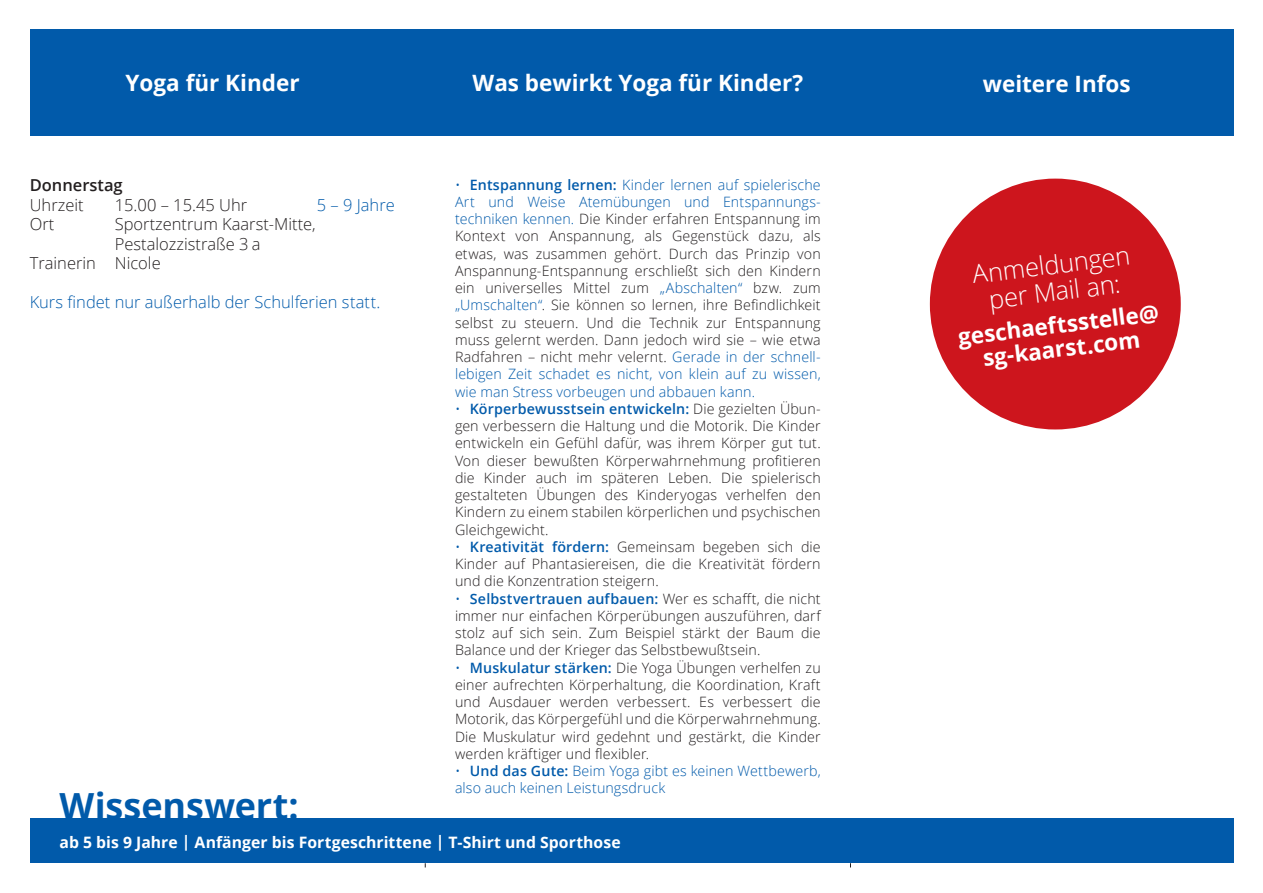
<style>
.page{position:relative;width:1263px;height:893px;background:#fff}
.page>*{position:absolute;margin:0;border:0;box-sizing:border-box;transform-origin:0 0}
.t1{font:700 36px "Open Sans";color:#015aaa}
.t2{font:300 25.5px/27px "Open Sans";color:#fff;text-align:center}
.t3{font:700 22.5px/24px "Open Sans";color:#fff;text-align:center}
.t4{font:300 16.5px/19.5px "Open Sans";color:#231f20}
.t5{font:300 16.5px "Open Sans";color:#015aaa}
.t6{font:600 16.5px "Open Sans";color:#231f20}
.Fließtext{font:700 15.75px "Open Sans";letter-spacing:.005em;color:#fff}
.t7{font:300 14.25px/17.2px "Open Sans";letter-spacing:.01em;color:#231f20;text-align:justify}
.t8{font:300 14.25px/17.2px "Open Sans";letter-spacing:.005em;color:#015aaa}
.s1{color:#015aaa}
.s2{font-weight:600;color:#015aaa}
.s3{font-weight:600}
</style>
<div class="page">
<div style="left:30px;top:30px;width:1203px;height:106px;background:#015aaa"></div>
<div style="left:30px;top:819px;width:1203px;height:44px;background:#015aaa"></div>
<div style="left:930px;top:179px;width:251px;height:250px;background:#cd151d;border-radius:50%"></div>
<p class="t3" style="left:126px;top:71px;width:176px">Yoga für Kinder</p>
<p class="t3" style="left:473px;top:71px;width:332px">Was bewirkt Yoga für Kinder?</p>
<p class="t3" style="left:983px;top:71px;width:149px">weitere Infos</p>
<p class="t7" style="left:455px;top:175px;width:367px"><span class="s1">•</span> <span class="s2">Entspannung lernen:</span> <span class="s1">Kinder lernen auf spielerische Art und Weise Atemübungen und Entspannungs&shy;techniken kennen.</span> Die Kinder erfahren Entspannung im Kontext von Anspannung, als Gegenstück dazu, als etwas, was zusammen gehört. Durch das Prinzip von Anspannung-Entspannung erschließt sich den Kindern ein universelles Mittel zum <span class="s1">„Abschalten“</span> bzw. zum <span class="s1">„Umschalten“</span>. Sie können so lernen, ihre Befindlichkeit selbst zu steuern. Und die Technik zur Entspannung muss gelernt werden. Dann jedoch wird sie – wie etwa Radfahren – nicht mehr velernt. <span class="s1">Gerade in der schnell&shy;lebigen Zeit schadet es nicht, von klein auf zu wissen, wie man Stress vorbeugen und abbauen kann.</span></p>
<p class="t7" style="left:455px;top:400px;width:367px"><span class="s1">•</span> <span class="s2">Körperbewusstsein entwickeln:</span> Die gezielten Übun&shy;gen verbessern die Haltung und die Motorik. Die Kinder entwickeln ein Gefühl dafür, was ihrem Körper gut tut.<br>Von dieser bewußten Körperwahrnehmung profitieren die Kinder auch im späteren Leben. Die spielerisch gestalteten Übungen des Kinderyogas verhelfen den Kindern zu einem stabilen körperlichen und psychischen Gleichgewicht.</p>
<p class="t7" style="left:455px;top:538px;width:367px"><span class="s1">•</span> <span class="s2">Kreativität fördern:</span> Gemeinsam begeben sich die Kinder auf Phantasiereisen, die die Kreativität fördern und die Konzentration steigern.</p>
<p class="t7" style="left:455px;top:589px;width:367px"><span class="s1">•</span> <span class="s2">Selbstvertrauen aufbauen:</span> Wer es schafft, die nicht immer nur einfachen Körperübungen auszuführen, darf stolz auf sich sein. Zum Beispiel stärkt der Baum die Balance und der Krieger das Selbstbewußtsein.</p>
<p class="t7" style="left:455px;top:658px;width:367px"><span class="s1">•</span> <span class="s2">Muskulatur stärken:</span> Die Yoga Übungen verhelfen zu einer aufrechten Körperhaltung, die Koordination, Kraft und Ausdauer werden verbessert. Es verbessert die Motorik, das Körpergefühl und die Körperwahrnehmung.<br>Die Muskulatur wird gedehnt und gestärkt, die Kinder werden kräftiger und flexibler.</p>
<p class="t8" style="left:455px;top:762px;width:367px">• <span class="s3">Und das Gute:</span> Beim Yoga gibt es keinen Wettbewerb, also auch keinen Leistungsdruck</p>
<p class="t6" style="left:30px;top:174px;width:95px">Donnerstag</p>
<p class="t4" style="left:30px;top:195px;width:55px">Uhrzeit</p>
<p class="t4" style="left:115px;top:195px;width:134px">15.00 – 15.45 Uhr</p>
<p class="t5" style="left:317px;top:193px;width:79px">5 – 9 Jahre</p>
<p class="t4" style="left:30px;top:214px;width:26px">Ort</p>
<p class="t4" style="left:115px;top:214px;width:203px">Sportzentrum Kaarst-Mitte,<br>Pestalozzistraße 3 a</p>
<p class="t4" style="left:30px;top:253px;width:132px">Trainerin Nicole</p>
<p class="t5" style="left:30px;top:291px;width:352px">Kurs findet nur außerhalb der Schulferien statt.</p>
<p class="t1" style="left:60px;top:780px;width:241px">Wissenswert:</p>
<p class="Fließtext" style="left:60px;top:831px;width:563px">ab 5 bis 9 Jahre | Anfänger bis Fortgeschrittene | T-Shirt und Sporthose</p>
<p class="t2" style="left:971px;top:260px;width:160px;rotate:-7deg">Anmeldungen per Mail an:</p>
<p class="t3" style="left:957px;top:325px;width:204px;rotate:-7deg">geschaeftsstelle@ sg-kaarst.com</p>
</div>
